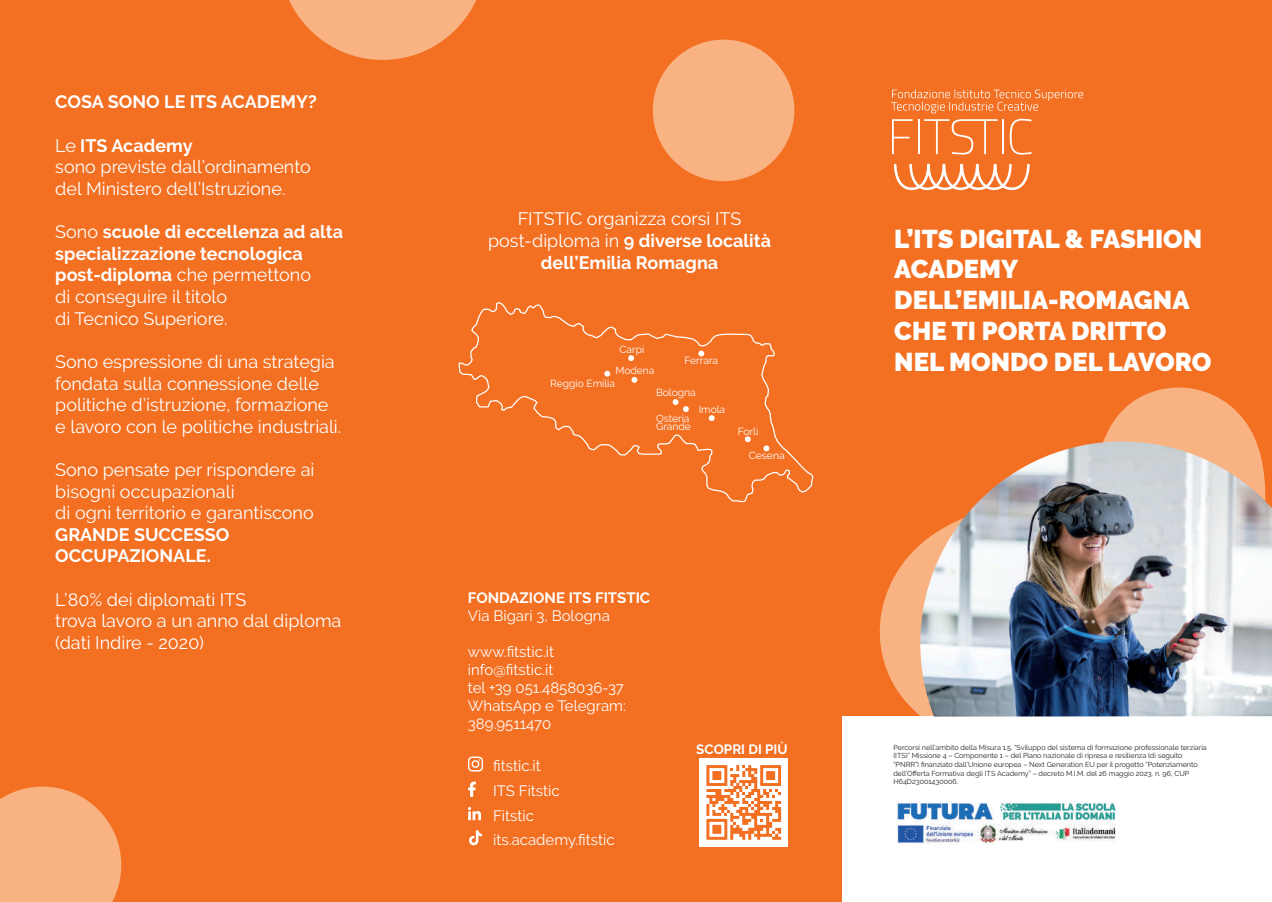
<style>
.page{position:relative;width:1272px;height:902px;background:#fff}
.page>*{position:absolute;margin:0;border:0;box-sizing:border-box;transform-origin:0 0}
.t1{font:900 25.65px/30.9px "Raleway";color:#fff}
.t2{font:18px/21.6px "Raleway";color:#fff}
.t3{font:700 18px/21.6px "Raleway";color:#fff}
.t4{font:15px/18px "Raleway";color:#fff}
.t5{font:700 15px "Raleway";color:#fff}
.t6{font:700 13.5px "Raleway";color:#fff}
.t7{font:10.35px/8.9px "Raleway";color:#fff}
.t8{font:7.2px/8.7px "Raleway";color:#231f20}
.s1{font-weight:700}
.s2{font-weight:400}
</style>
<div class="page">
<div style="left:0;top:0;width:1271px;height:901px;background:#f36f21"></div>
<svg style="left:879px;top:387px;width:377px;height:329px"></svg>
<div style="left:842px;top:716px;width:429px;height:185px;background:#fff"></div>
<svg style="left:894px;top:163px;width:136px;height:28px"></svg>
<svg style="left:892px;top:119px;width:20px;height:35px"></svg>
<hr style="left:917px;top:119px;width:2px;height:35px;background:#fff">
<svg style="left:924px;top:119px;width:73px;height:35px"></svg>
<hr style="left:1001px;top:119px;width:2px;height:35px;background:#fff">
<svg style="left:1009px;top:119px;width:22px;height:36px"></svg>
<svg style="left:891px;top:89px;width:192px;height:24px"></svg>
<svg style="left:458px;top:302px;width:355px;height:200px"></svg>
<svg style="left:628px;top:355px;width:6px;height:6px"></svg>
<svg style="left:631px;top:377px;width:6px;height:6px"></svg>
<svg style="left:763px;top:445px;width:6px;height:6px"></svg>
<svg style="left:708px;top:415px;width:6px;height:6px"></svg>
<svg style="left:672px;top:399px;width:17px;height:13px"></svg>
<svg style="left:604px;top:371px;width:6px;height:5px"></svg>
<svg style="left:698px;top:350px;width:6px;height:6px"></svg>
<svg style="left:744px;top:436px;width:6px;height:6px"></svg>
<svg style="left:468px;top:781px;width:8px;height:15px"></svg>
<svg style="left:468px;top:756px;width:15px;height:15px"></svg>
<svg style="left:469px;top:830px;width:13px;height:15px"></svg>
<svg style="left:468px;top:806px;width:13px;height:14px"></svg>
<div style="left:699px;top:758px;width:89px;height:88px;background:#fff"></div>
<svg style="left:706px;top:765px;width:75px;height:74px"></svg>
<svg style="left:289px;top:0;width:187px;height:60px"></svg>
<svg style="left:0;top:786px;width:121px;height:115px;background:#f8aa76"></svg>
<div style="left:652px;top:40px;width:142px;height:141px;background:#f9b282;border-radius:50%"></div>
<img style="left:920px;top:441px;width:351px;height:275px">
<img style="left:897px;top:801px;width:219px;height:43px">
<p class="t3" style="left:55px;top:90px;width:263px">COSA SONO LE ITS ACADEMY?</p>
<p class="t2" style="left:55px;top:135px;width:257px">Le <span class="s1">ITS Academy<br></span>sono previste dall’ordinamento del Ministero dell’Istruzione.</p>
<p class="t3" style="left:55px;top:221px;width:289px"><span class="s2">Sono</span> scuole di eccellenza ad alta specializzazione tecnologica post-diploma <span class="s2">che permettono<br>di conseguire il titolo<br>di Tecnico Superiore.</span></p>
<p class="t2" style="left:55px;top:351px;width:287px">Sono espressione di una strategia fondata sulla connessione delle politiche d’istruzione, formazione e lavoro con le politiche industriali.</p>
<p class="t2" style="left:55px;top:459px;width:261px">Sono pensate per rispondere ai bisogni occupazionali<br>di ogni territorio e garantiscono</p>
<p class="t3" style="left:55px;top:523px;width:176px">GRANDE SUCCESSO<br>OCCUPAZIONALE.</p>
<p class="t2" style="left:55px;top:588px;width:287px">L’80% dei diplomati ITS<br>trova lavoro a un anno dal diploma (dati Indire - 2020)</p>
<p class="t2" style="left:488px;top:208px;width:284px;text-align:center">FITSTIC organizza corsi ITS post-diploma in <span class="s1">9 diverse località dell’Emilia Romagna</span></p>
<p class="t7" style="left:615px;top:339px;width:41px;line-height:20.9px;text-align:center">Carpi<br>Modena</p>
<p class="t7" style="left:684px;top:356px;width:35px">Ferrara</p>
<p class="t7" style="left:550px;top:379px;width:66px">Reggio Emilia</p>
<p class="t7" style="left:656px;top:387px;width:41px">Bologna</p>
<p class="t7" style="left:656px;top:413px;width:36px">Osteria<br>Grande</p>
<p class="t7" style="left:698px;top:405px;width:28px">Imola</p>
<p class="t7" style="left:737px;top:427px;width:22px">Forlì</p>
<p class="t7" style="left:748px;top:450px;width:37px">Cesena</p>
<p class="t5" style="left:468px;top:589px;width:184px">FONDAZIONE ITS FITSTIC</p>
<p class="t4" style="left:468px;top:607px;width:143px">Via Bigari 3, Bologna</p>
<p class="t4" style="left:468px;top:643px;width:159px">www.fitstic.it info@fitstic.it<br>tel +39 051.4858036-37<br>WhatsApp e Telegram:<br>389.9511470</p>
<p class="t4" style="left:493px;top:756px;width:49px">fitstic.it</p>
<p class="t4" style="left:493px;top:778px;width:68px;line-height:24.3px">ITS Fitstic<br>Fitstic</p>
<p class="t4" style="left:493px;top:830px;width:123px">its.academy.fitstic</p>
<p class="t6" style="left:696px;top:741px;width:93px">SCOPRI DI PIÙ</p>
<h1 class="t1" style="left:894px;top:223px;width:319px">L’ITS DIGITAL &amp; FASHION<br>ACADEMY<br>DELL’EMILIA-ROMAGNA<br>CHE TI PORTA DRITTO<br>NEL MONDO DEL LAVORO</h1>
<p class="t8" style="left:893px;top:742px;width:315px">Percorsi nell’ambito della Misura 1.5. “Sviluppo del sistema di formazione professionale terziaria (ITS)” Missione 4 – Componente 1 – del Piano nazionale di ripresa e resilienza (di seguito “PNRR”) finanziato dall’Unione europea – Next Generation EU per il progetto “Potenziamento dell’Offerta Formativa degli ITS Academy” – decreto M.I.M. del 26 maggio 2023, n. 96, CUP H64D23001430006.</p>
</div>
